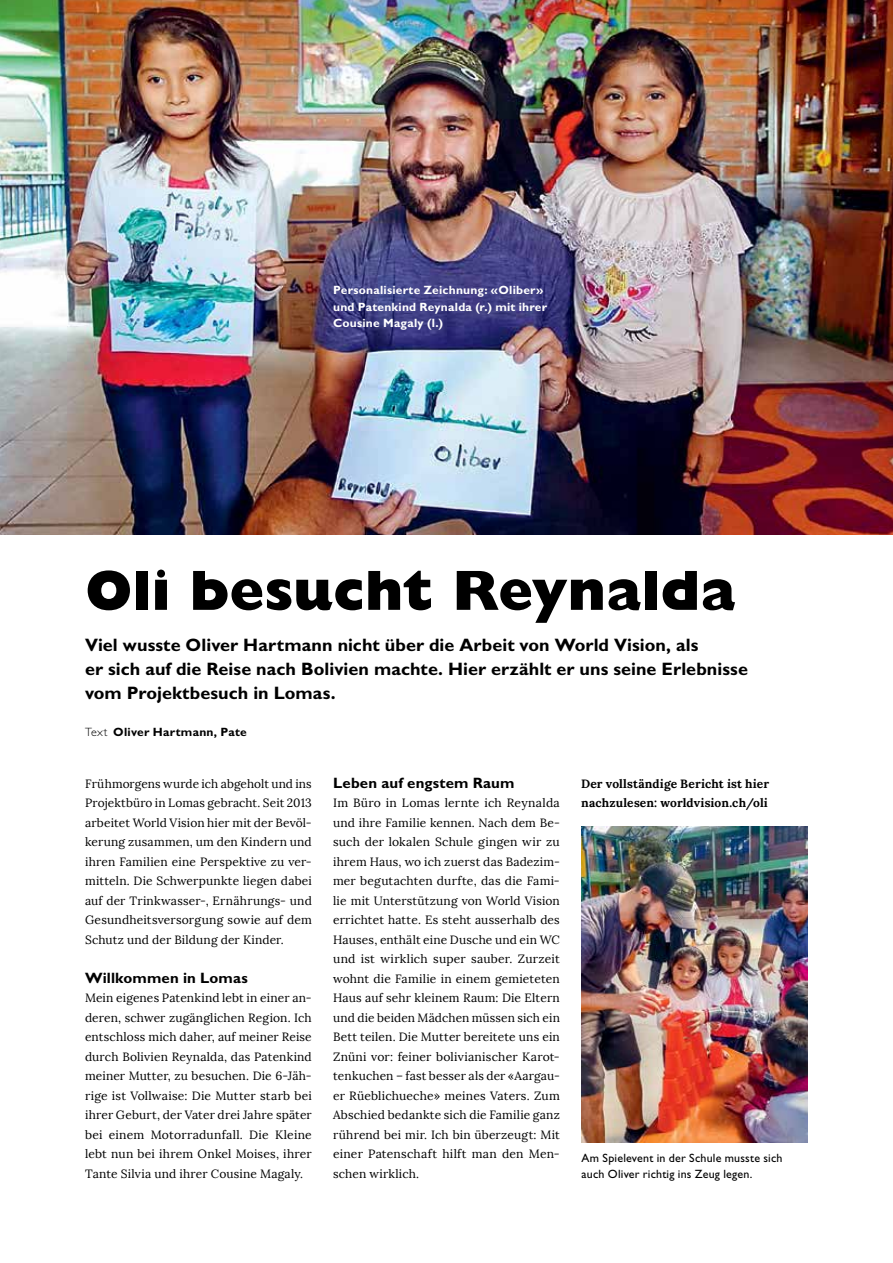
<style>
.page{position:relative;width:893px;height:1263px;background:#fff}
.page>*{position:absolute;margin:0;border:0;box-sizing:border-box;transform-origin:0 0}
.t1{font:800 57px "Gill Sans Std";color:#000}
.t2{font:700 18px/24px "Gill Sans Std";letter-spacing:.005em;color:#000}
.t3{font:700 15px "Gill Sans Std";letter-spacing:.015em;color:#000}
.t4{font:12px/19.5px "Lora";letter-spacing:.015em;color:#000;text-align:justify}
.t5{font:700 12px/16.5px "Gill Sans Std";letter-spacing:.02em;color:#fff}
.t6{font:12px/16.5px "Gill Sans Std";letter-spacing:.015em;color:#000}
.t7{font:700 12px/19.5px "Lora";letter-spacing:.01em;color:#000}
.t8{font:700 12px "Gill Sans Std";letter-spacing:.02em;color:#000}
.s1{font-weight:300}
</style>
<div class="page">
<img style="left:0;top:0;width:893px;height:534px">
<img style="left:581px;top:827px;width:226px;height:316px">
<p class="t5" style="left:333px;top:282px;width:216px">Personalisierte Zeichnung: «Oliber» und Patenkind Reynalda (r.) mit ihrer<br>Cousine Magaly (l.)</p>
<h1 class="t1" style="left:85px;top:557px;width:652px">Oli besucht Reynalda</h1>
<h2 class="t2" style="left:85px;top:633px;width:664px">Viel wusste Oliver Hartmann nicht über die Arbeit von World Vision, als<br>er sich auf die Reise nach Bolivien machte. Hier erzählt er uns seine Erlebnisse vom Projektbesuch in Lomas.</h2>
<p class="t8" style="left:85px;top:725px;width:163px"><span class="s1">Text</span> Oliver Hartmann, Pate</p>
<p class="t3" style="left:333px;top:774px;width:183px">Leben auf engstem Raum</p>
<p class="t4" style="left:333px;top:793px;width:228px">Im Büro in Lomas lernte ich Reynalda und ihre Familie kennen. Nach dem Be&shy;such der lokalen Schule gingen wir zu ihrem Haus, wo ich zuerst das Badezim&shy;mer begutachten durfte, das die Fami&shy;lie mit Unterstützung von World Vision errichtet hatte. Es steht ausserhalb des Hauses, enthält eine Dusche und ein WC und ist wirklich super sauber. Zurzeit wohnt die Familie in einem gemieteten Haus auf sehr kleinem Raum: Die Eltern und die beiden Mädchen müssen sich ein Bett teilen. Die Mutter bereitete uns ein Znüni vor: feiner bolivianischer Karot&shy;tenkuchen – fast besser als der «Aargau&shy;er Rüeblichueche» meines Vaters. Zum Abschied bedankte sich die Familie ganz rührend bei mir. Ich bin überzeugt: Mit einer Patenschaft hilft man den Men&shy;schen wirklich.</p>
<p class="t7" style="left:581px;top:774px;width:189px">Der vollständige Bericht ist hier nachzulesen: worldvision.ch/oli</p>
<p class="t4" style="left:85px;top:774px;width:228px">Frühmorgens wurde ich abgeholt und ins Projektbüro in Lomas gebracht. Seit 2013 arbeitet World Vision hier mit der Bevöl&shy;kerung zusammen, um den Kindern und ihren Familien eine Perspektive zu ver&shy;mitteln. Die Schwerpunkte liegen dabei auf der Trinkwasser-, Ernährungs- und Gesundheitsversorgung sowie auf dem Schutz und der Bildung der Kinder.</p>
<p class="t3" style="left:85px;top:969px;width:164px">Willkommen in Lomas</p>
<p class="t4" style="left:85px;top:988px;width:228px">Mein eigenes Patenkind lebt in einer an&shy;deren, schwer zugänglichen Region. Ich entschloss mich daher, auf meiner Reise durch Bolivien Reynalda, das Patenkind meiner Mutter, zu besuchen. Die 6-Jäh&shy;rige ist Vollwaise: Die Mutter starb bei ihrer Geburt, der Vater drei Jahre später bei einem Motorradunfall. Die Kleine lebt nun bei ihrem Onkel Moises, ihrer Tante Silvia und ihrer Cousine Magaly.</p>
<p class="t6" style="left:582px;top:1149px;width:202px">Am Spielevent in der Schule musste sich auch Oliver richtig ins Zeug legen.</p>
</div>
